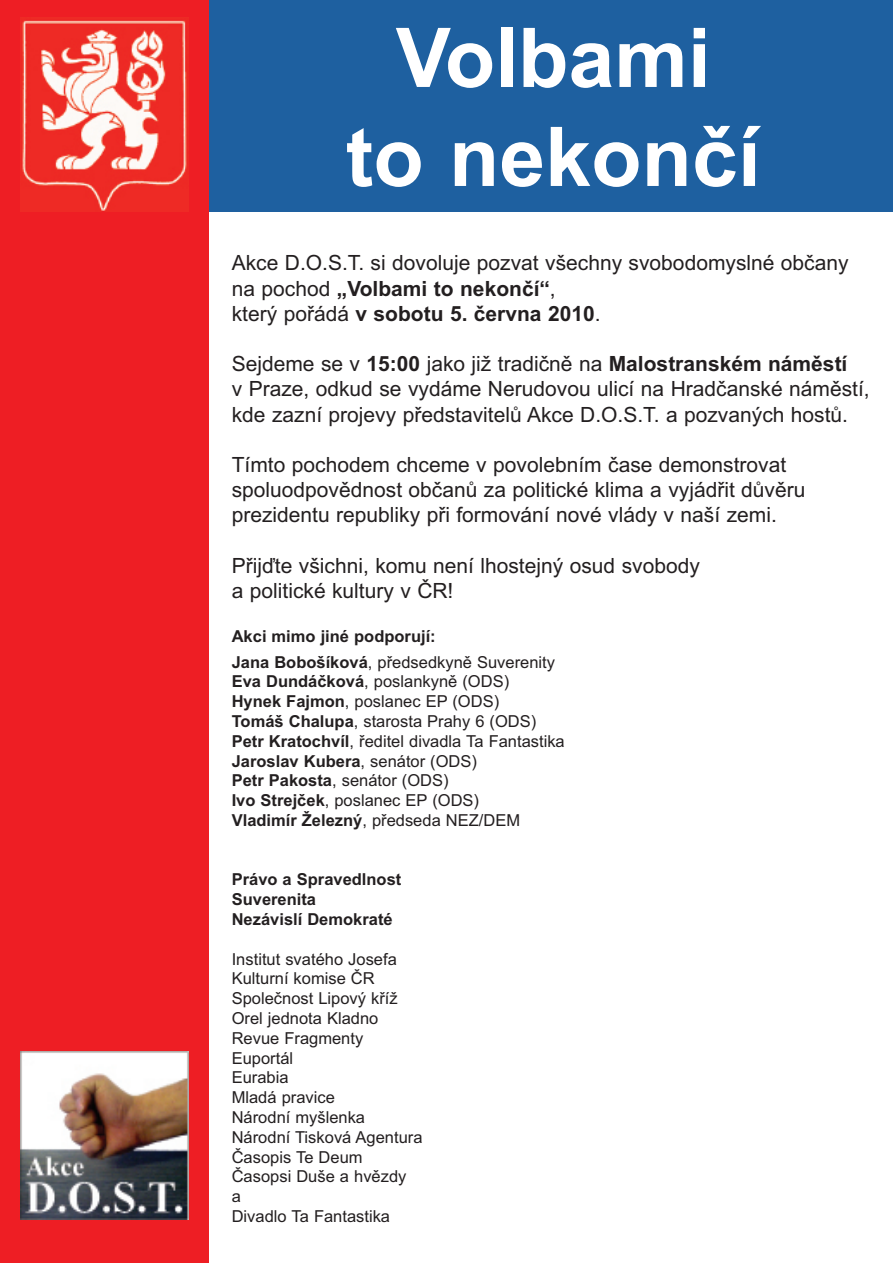
<style>
.page{position:relative;width:893px;height:1263px;background:#fff}
.page>*{position:absolute;margin:0;border:0;box-sizing:border-box;transform-origin:0 0}
.t1{font:700 82.5px/99px "Arial";color:#fff;text-align:center}
.t2{font:21px/25.2px "Arial";color:#231f20}
.t3{font:16.5px/19.8px "Arial";color:#231f20}
.t4{font:700 16.5px/19.8px "Arial";color:#231f20}
.s1{font-weight:700}
.s2{font-weight:400}
</style>
<div class="page">
<div style="left:0;top:0;width:893px;height:211px;background:#1e60a0"></div>
<div style="left:0;top:0;width:208px;height:1263px;background:#ee1e24"></div>
<img style="left:21px;top:18px;width:168px;height:193px">
<img style="left:21px;top:1052px;width:168px;height:168px">
<h1 class="t1" style="left:346px;top:9px;width:416px">Volbami<br>to nekončí</h1>
<p class="t2" style="left:232px;top:251px;width:618px">Akce D.O.S.T. si dovoluje pozvat všechny svobodomyslné občany na pochod <span class="s1">„Volbami to nekončí“</span>,<br>který pořádá <span class="s1">v sobotu 5. června 2010</span>.</p>
<p class="t2" style="left:232px;top:351px;width:639px">Sejdeme se v <span class="s1">15:00</span> jako již tradičně na <span class="s1">Malostranském náměstí<br></span>v Praze, odkud se vydáme Nerudovou ulicí na Hradčanské náměstí, kde zazní projevy představitelů Akce D.O.S.T. a pozvaných hostů.</p>
<p class="t2" style="left:232px;top:452px;width:575px">Tímto pochodem chceme v povolebním čase demonstrovat spoluodpovědnost občanů za politické klima a vyjádřit důvěru prezidentu republiky při formování nové vlády v naší zemi.</p>
<p class="t2" style="left:232px;top:553px;width:470px">Přijďte všichni, komu není lhostejný osud svobody a politické kultury v ČR!</p>
<p class="t4" style="left:232px;top:623px;width:325px;line-height:26px">Akci mimo jiné podporují:<br>Jana Bobošíková<span class="s2">, předsedkyně Suverenity</span></p>
<p class="t3" style="left:232px;top:672px;width:335px"><span class="s1">Eva Dundáčková</span>, poslankyně (ODS)<br><span class="s1">Hynek Fajmon</span>, poslanec EP (ODS)<br><span class="s1">Tomáš Chalupa</span>, starosta Prahy 6 (ODS)<br><span class="s1">Petr Kratochvíl</span>, ředitel divadla Ta Fantastika <span class="s1">Jaroslav Kubera</span>, senátor (ODS)<br><span class="s1">Petr Pakosta</span>, senátor (ODS)<br><span class="s1">Ivo Strejček</span>, poslanec EP (ODS)<br><span class="s1">Vladimír Železný</span>, předseda NEZ/DEM</p>
<p class="t4" style="left:232px;top:870px;width:171px">Právo a Spravedlnost<br>Suverenita<br>Nezávislí Demokraté</p>
<p class="t3" style="left:232px;top:949px;width:192px">Institut svatého Josefa<br>Kulturní komise ČR<br>Společnost Lipový kříž<br>Orel jednota Kladno<br>Revue Fragmenty<br>Euportál<br>Eurabia<br>Mladá pravice<br>Národní myšlenka<br>Národní Tisková Agentura<br>Časopis Te Deum<br>Časopsi Duše a hvězdy<br>a<br>Divadlo Ta Fantastika</p>
</div>
